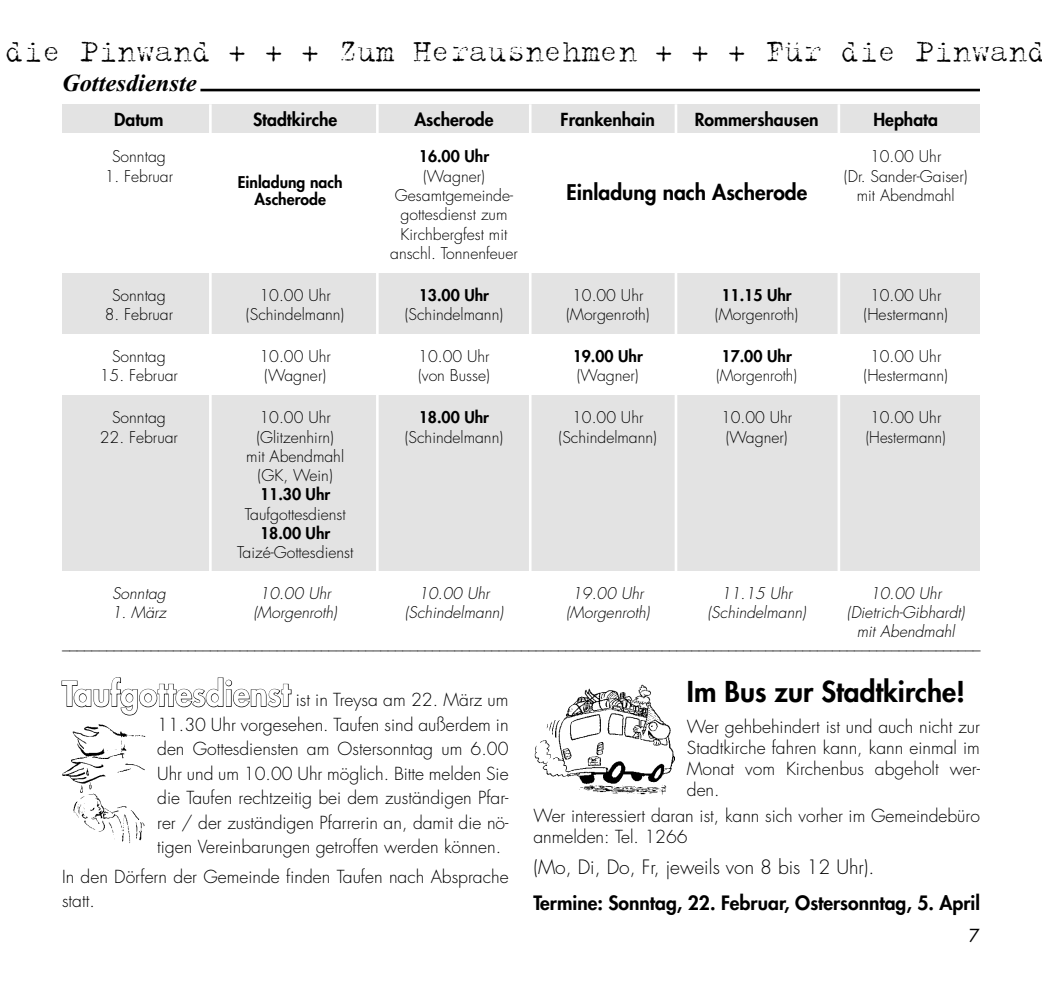
<style>
.page{position:relative;width:1042px;height:993px;background:#fff}
.page>*{position:absolute;margin:0;border:0;box-sizing:border-box;transform-origin:0 0}
.t1{font:35px "Document";letter-spacing:.01em;color:#000}
.t2{font:800 28px "Futura";color:#000}
.t3{font:italic 700 24.5px "Times New Roman";color:#000}
.t4{font:800 21px "Futura";color:#000}
.t5{font:800 19.25px "Futura";color:#000}
.t6{font:300 19.25px "Futura";color:#000}
.t7{font:300 17.5px/24.5px "Futura";color:#000;text-align:justify}
.t8{font:800 17.5px "Futura";color:#000}
.t9{font:17.5px "Futura";color:#000}
.t10{font:300 15.75px/19.2px "Futura";color:#000;text-align:center}
.t11{font:italic 300 15.75px/19.2px "Futura";color:#000;text-align:center}
.t12{font:800 15.75px/17.5px "Futura";color:#000;text-align:center}
.t13{font:300 15.75px "Futura";color:#000;scale:.95 1}
.s1{font-weight:800;font-size:33.25px;color:#fff}
</style>
<div class="page">
<div style="left:62px;top:104px;width:918px;height:28px;background:#e3e3e3"></div>
<div style="left:62px;top:273px;width:918px;height:60px;background:#e3e3e3"></div>
<div style="left:62px;top:395px;width:918px;height:175px;background:#e3e3e3"></div>
<hr style="left:200px;top:89px;width:780px;height:2px;background:#000">
<hr style="left:209px;top:104px;width:3px;height:475px;background:#fff">
<hr style="left:376px;top:104px;width:3px;height:491px;background:#fff">
<hr style="left:529px;top:104px;width:2px;height:502px;background:#fff">
<hr style="left:675px;top:104px;width:2px;height:516px;background:#fff">
<hr style="left:837px;top:104px;width:3px;height:525px;background:#fff">
<svg style="left:61px;top:677px;width:231px;height:38px"></svg>
<img style="left:62px;top:724px;width:84px;height:119px">
<img style="left:534px;top:684px;width:141px;height:110px">
<h1 class="t1" style="left:5px;top:32px;width:1042px">die Pinwand + + + Zum Herausnehmen + + + Für die Pinwand</h1>
<h3 class="t3" style="left:62px;top:70px;width:136px">Gottesdienste</h3>
<p class="t8" style="left:114px;top:107px;width:51px">Datum</p>
<p class="t8" style="left:253px;top:107px;width:86px">Stadtkirche</p>
<p class="t8" style="left:414px;top:107px;width:81px">Ascherode</p>
<p class="t8" style="left:560px;top:107px;width:96px">Frankenhain</p>
<p class="t8" style="left:695px;top:107px;width:125px">Rommershausen</p>
<p class="t8" style="left:873px;top:107px;width:66px">Hephata</p>
<p class="t10" style="left:112px;top:147px;width:55px">Sonntag</p>
<p class="t12" style="left:419px;top:147px;width:72px">16.00 Uhr</p>
<p class="t10" style="left:870px;top:147px;width:73px">10.00 Uhr</p>
<p class="t10" style="left:105px;top:167px;width:70px">1. Februar</p>
<p class="t10" style="left:423px;top:167px;width:63px">(Wagner)</p>
<p class="t10" style="left:844px;top:167px;width:125px">(Dr. Sander-Gaiser)</p>
<p class="t10" style="left:395px;top:186px;width:120px">Gesamtgemeinde-</p>
<p class="t10" style="left:857px;top:186px;width:99px">mit Abendmahl</p>
<p class="t10" style="left:390px;top:205px;width:129px">gottesdienst zum<br>Kirchbergfest mit anschl. Tonnenfeuer</p>
<p class="t10" style="left:112px;top:286px;width:55px">Sonntag</p>
<p class="t10" style="left:259px;top:286px;width:73px">10.00 Uhr</p>
<p class="t12" style="left:419px;top:286px;width:72px">13.00 Uhr</p>
<p class="t10" style="left:572px;top:286px;width:73px">10.00 Uhr</p>
<p class="t12" style="left:721px;top:286px;width:72px">11.15 Uhr</p>
<p class="t10" style="left:870px;top:286px;width:73px">10.00 Uhr</p>
<p class="t10" style="left:105px;top:305px;width:70px">8. Februar</p>
<p class="t10" style="left:246px;top:305px;width:100px">(Schindelmann)</p>
<p class="t10" style="left:405px;top:305px;width:100px">(Schindelmann)</p>
<p class="t10" style="left:566px;top:305px;width:85px">(Morgenroth)</p>
<p class="t10" style="left:715px;top:305px;width:85px">(Morgenroth)</p>
<p class="t10" style="left:863px;top:305px;width:86px">(Hestermann)</p>
<p class="t10" style="left:112px;top:347px;width:55px">Sonntag</p>
<p class="t10" style="left:259px;top:347px;width:73px">10.00 Uhr</p>
<p class="t10" style="left:418px;top:347px;width:73px">10.00 Uhr</p>
<p class="t12" style="left:573px;top:347px;width:72px">19.00 Uhr</p>
<p class="t12" style="left:721px;top:347px;width:72px">17.00 Uhr</p>
<p class="t10" style="left:870px;top:347px;width:73px">10.00 Uhr</p>
<p class="t10" style="left:100px;top:366px;width:80px">15. Februar</p>
<p class="t10" style="left:264px;top:366px;width:63px">(Wagner)</p>
<p class="t10" style="left:418px;top:366px;width:73px">(von Busse)</p>
<p class="t10" style="left:577px;top:366px;width:63px">(Wagner)</p>
<p class="t10" style="left:716px;top:366px;width:82px">(Morgenroth)</p>
<p class="t10" style="left:863px;top:366px;width:86px">(Hestermann)</p>
<p class="t10" style="left:112px;top:408px;width:55px">Sonntag</p>
<p class="t10" style="left:259px;top:408px;width:73px">10.00 Uhr</p>
<p class="t12" style="left:419px;top:408px;width:72px">18.00 Uhr</p>
<p class="t10" style="left:572px;top:408px;width:73px">10.00 Uhr</p>
<p class="t10" style="left:721px;top:408px;width:73px">10.00 Uhr</p>
<p class="t10" style="left:870px;top:408px;width:73px">10.00 Uhr</p>
<p class="t10" style="left:100px;top:427px;width:80px">22. Februar</p>
<p class="t10" style="left:256px;top:427px;width:79px">(Glitzenhirn)</p>
<p class="t10" style="left:405px;top:427px;width:100px">(Schindelmann)</p>
<p class="t10" style="left:558px;top:427px;width:100px">(Schindelmann)</p>
<p class="t10" style="left:726px;top:427px;width:63px">(Wagner)</p>
<p class="t13" style="left:865px;top:427px;width:86px">(Hestermann)</p>
<p class="t10" style="left:246px;top:447px;width:99px">mit Abendmahl (GK, Wein)</p>
<p class="t12" style="left:260px;top:485px;width:72px">11.30 Uhr</p>
<p class="t10" style="left:245px;top:504px;width:103px">Taufgottesdienst</p>
<p class="t12" style="left:260px;top:524px;width:72px">18.00 Uhr</p>
<p class="t10" style="left:237px;top:543px;width:118px">Taizé-Gottesdienst</p>
<p class="t11" style="left:112px;top:583px;width:55px">Sonntag</p>
<p class="t11" style="left:259px;top:583px;width:73px">10.00 Uhr</p>
<p class="t11" style="left:418px;top:583px;width:73px">10.00 Uhr</p>
<p class="t11" style="left:572px;top:583px;width:73px">19.00 Uhr</p>
<p class="t11" style="left:721px;top:583px;width:73px">11.15 Uhr</p>
<p class="t11" style="left:870px;top:583px;width:73px">10.00 Uhr</p>
<p class="t11" style="left:112px;top:602px;width:56px">1. März</p>
<p class="t11" style="left:253px;top:602px;width:85px">(Morgenroth)</p>
<p class="t11" style="left:405px;top:602px;width:100px">(Schindelmann)</p>
<p class="t11" style="left:566px;top:602px;width:85px">(Morgenroth)</p>
<p class="t11" style="left:707px;top:602px;width:100px">(Schindelmann)</p>
<p class="t11" style="left:847px;top:602px;width:119px">(Dietrich-Gibhardt) mit Abendmahl</p>
<p class="t10" style="left:62px;top:641px;width:920px">––––––––––––––––––––––––––––––––––––––––––––––––––––––––––––––––––––––––––––––––––––––––––––––––––––––––––––––––––––––––––––</p>
<p class="t12" style="left:238px;top:173px;width:106px">Einladung nach<br>Ascherode</p>
<h3 class="t4" style="left:566px;top:178px;width:242px">Einladung nach Ascherode</h3>
<p class="t7" style="left:157px;top:688px;width:353px;text-indent:-95px"><span class="s1">Taufgottesdienst</span> ist in Treysa am 22. März um 11.30 Uhr vorgesehen. Taufen sind außerdem in den Gottesdiensten am Ostersonntag um 6.00<br>Uhr und um 10.00 Uhr möglich. Bitte melden Sie die Taufen rechtzeitig bei dem zuständigen Pfar&shy;rer / der zuständigen Pfarrerin an, damit die nö&shy;tigen Vereinbarungen getroffen werden können.</p>
<p class="t7" style="left:62px;top:864px;width:448px">In den Dörfern der Gemeinde finden Taufen nach Absprache statt.</p>
<h2 class="t2" style="left:687px;top:672px;width:280px">Im Bus zur Stadtkirche!</h2>
<p class="t7" style="left:687px;top:716px;width:295px;line-height:21px">Wer gehbehindert ist und auch nicht zur Stadtkirche fahren kann, kann einmal im Monat vom Kirchenbus abgeholt wer&shy;den.</p>
<p class="t7" style="left:533px;top:805px;width:448px;line-height:21px">Wer interessiert daran ist, kann sich vorher im Gemeindebüro anmelden: Tel. 1266</p>
<p class="t6" style="left:533px;top:855px;width:342px">(Mo, Di, Do, Fr, jeweils von 8 bis 12 Uhr).</p>
<p class="t5" style="left:533px;top:889px;width:448px">Termine: Sonntag, 22. Februar, Ostersonntag, 5. April</p>
<p class="t9" style="left:969px;top:924px;width:12px">7</p>
</div>
